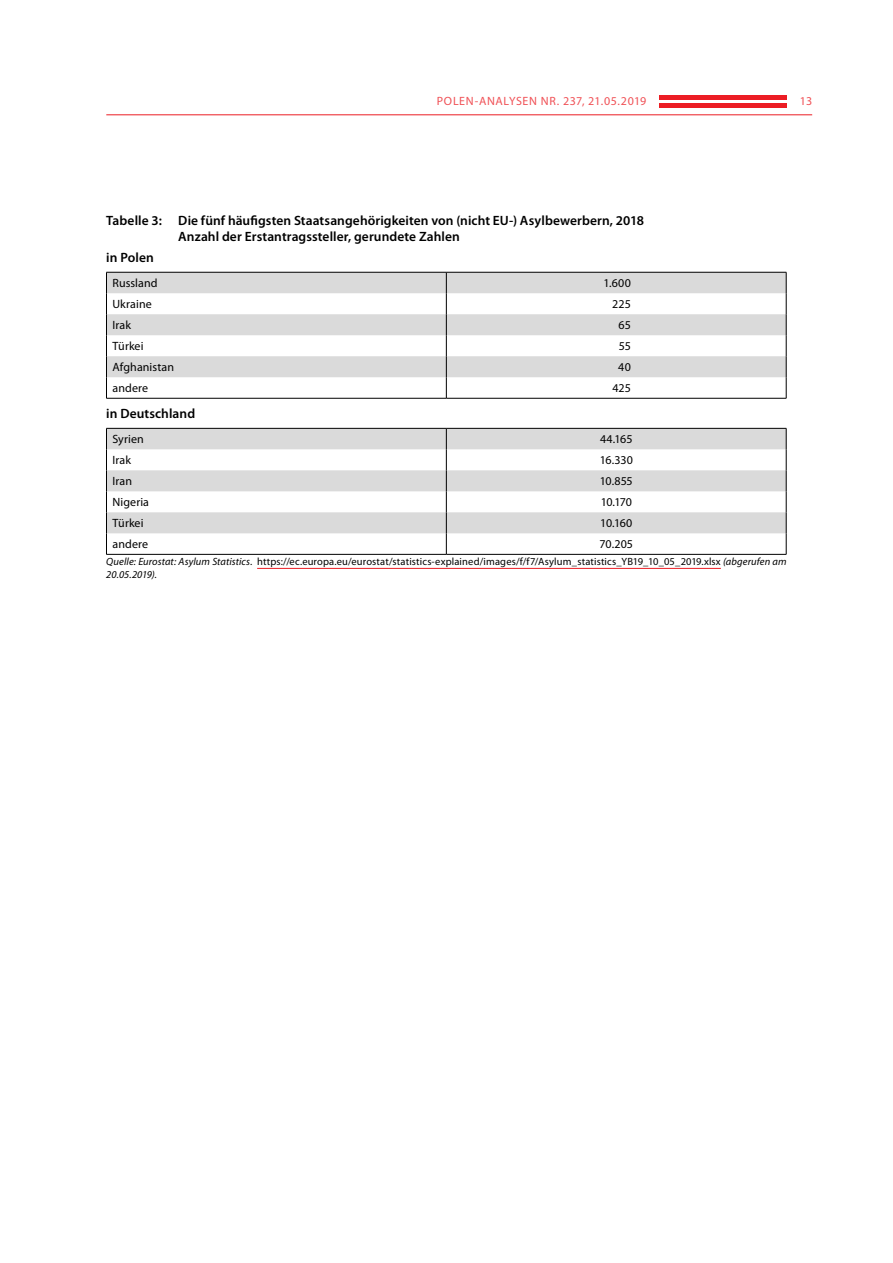
<style>
.page{position:relative;width:893px;height:1263px;background:#fff}
.page>*{position:absolute;margin:0;border:0;box-sizing:border-box;transform-origin:0 0}
.t1{font:600 13.5px/16.2px "Myriad Pro";letter-spacing:.005em;color:#000}
.t2{font:12px "Myriad Pro";letter-spacing:.005em;color:#000}
.t3{font:12px "Myriad Pro";letter-spacing:.05em;color:#f05156}
.t4{font:10.5px/12.6px "Myriad Pro";letter-spacing:.01em;color:#000}
.s1{font-style:italic}
</style>
<div class="page">
<div style="left:659px;top:103px;width:128px;height:5px;background:#ec1d24"></div>
<hr style="left:659px;top:96px;width:128px;height:4px;background:#ec1d24">
<hr style="left:106px;top:114px;width:706px;height:1px;background:#ec1d24">
<hr style="left:257px;top:568px;width:464px;height:1px;background:#ec1d24">
<svg style="left:107px;top:273px;width:679px;height:104px;fill:#dadada"></svg>
<hr style="left:106px;top:272px;width:340px;height:1px;background:#000">
<hr style="left:446px;top:272px;width:340px;height:1px;background:#000">
<svg style="left:106px;top:272px;width:1px;height:126px"></svg>
<svg style="left:446px;top:272px;width:1px;height:126px"></svg>
<svg style="left:786px;top:272px;width:1px;height:126px"></svg>
<hr style="left:106px;top:398px;width:340px;height:1px;background:#000">
<hr style="left:446px;top:398px;width:340px;height:1px;background:#000">
<svg style="left:107px;top:429px;width:679px;height:104px;fill:#dadada"></svg>
<hr style="left:106px;top:428px;width:340px;height:1px;background:#000">
<hr style="left:446px;top:428px;width:340px;height:1px;background:#000">
<svg style="left:106px;top:428px;width:1px;height:126px"></svg>
<svg style="left:446px;top:428px;width:1px;height:126px"></svg>
<svg style="left:786px;top:428px;width:1px;height:126px"></svg>
<hr style="left:106px;top:554px;width:340px;height:1px;background:#000">
<hr style="left:446px;top:554px;width:340px;height:1px;background:#000">
<p class="t3" style="left:437px;top:94px;width:211px">POLEN-ANALYSEN NR. 237, 21.05.2019</p>
<p class="t3" style="left:800px;top:94px;width:14px">13</p>
<p class="t1" style="left:178px;top:212px;width:467px;text-indent:-72px">Tabelle 3: Die fünf häufigsten Staatsangehörigkeiten von (nicht EU-) Asylbewerbern, 2018<br>Anzahl der Erstantragssteller, gerundete Zahlen</p>
<p class="t1" style="left:106px;top:249px;width:49px">in Polen</p>
<p class="t2" style="left:112px;top:276px;width:47px">Russland</p>
<p class="t2" style="left:604px;top:276px;width:29px">1.600</p>
<p class="t2" style="left:112px;top:297px;width:41px">Ukraine</p>
<p class="t2" style="left:612px;top:297px;width:20px">225</p>
<p class="t2" style="left:112px;top:318px;width:20px">Irak</p>
<p class="t2" style="left:619px;top:318px;width:14px">65</p>
<p class="t2" style="left:112px;top:339px;width:33px">Türkei</p>
<p class="t2" style="left:619px;top:339px;width:14px">55</p>
<p class="t2" style="left:112px;top:360px;width:63px">Afghanistan</p>
<p class="t2" style="left:618px;top:360px;width:14px">40</p>
<p class="t2" style="left:112px;top:381px;width:37px">andere</p>
<p class="t2" style="left:613px;top:381px;width:20px">425</p>
<p class="t1" style="left:106px;top:405px;width:90px">in Deutschland</p>
<p class="t2" style="left:112px;top:432px;width:33px">Syrien</p>
<p class="t2" style="left:600px;top:432px;width:34px">44.165</p>
<p class="t2" style="left:112px;top:453px;width:20px">Irak</p>
<p class="t2" style="left:600px;top:453px;width:35px">16.330</p>
<p class="t2" style="left:112px;top:474px;width:21px">Iran</p>
<p class="t2" style="left:600px;top:474px;width:34px">10.855</p>
<p class="t2" style="left:112px;top:495px;width:38px">Nigeria</p>
<p class="t2" style="left:601px;top:495px;width:33px">10.170</p>
<p class="t2" style="left:112px;top:516px;width:33px">Türkei</p>
<p class="t2" style="left:600px;top:516px;width:33px">10.160</p>
<p class="t2" style="left:112px;top:537px;width:37px">andere</p>
<p class="t2" style="left:600px;top:537px;width:35px">70.205</p>
<p class="t4" style="left:106px;top:555px;width:682px"><span class="s1">Quelle: Eurostat: Asylum Statistics.</span> https://ec.europa.eu/eurostat/statistics-explained/images/f/f7/Asylum_statistics_YB19_10_05_2019.xlsx <span class="s1">(abgerufen am<br>20.05.2019).</span></p>
</div>
